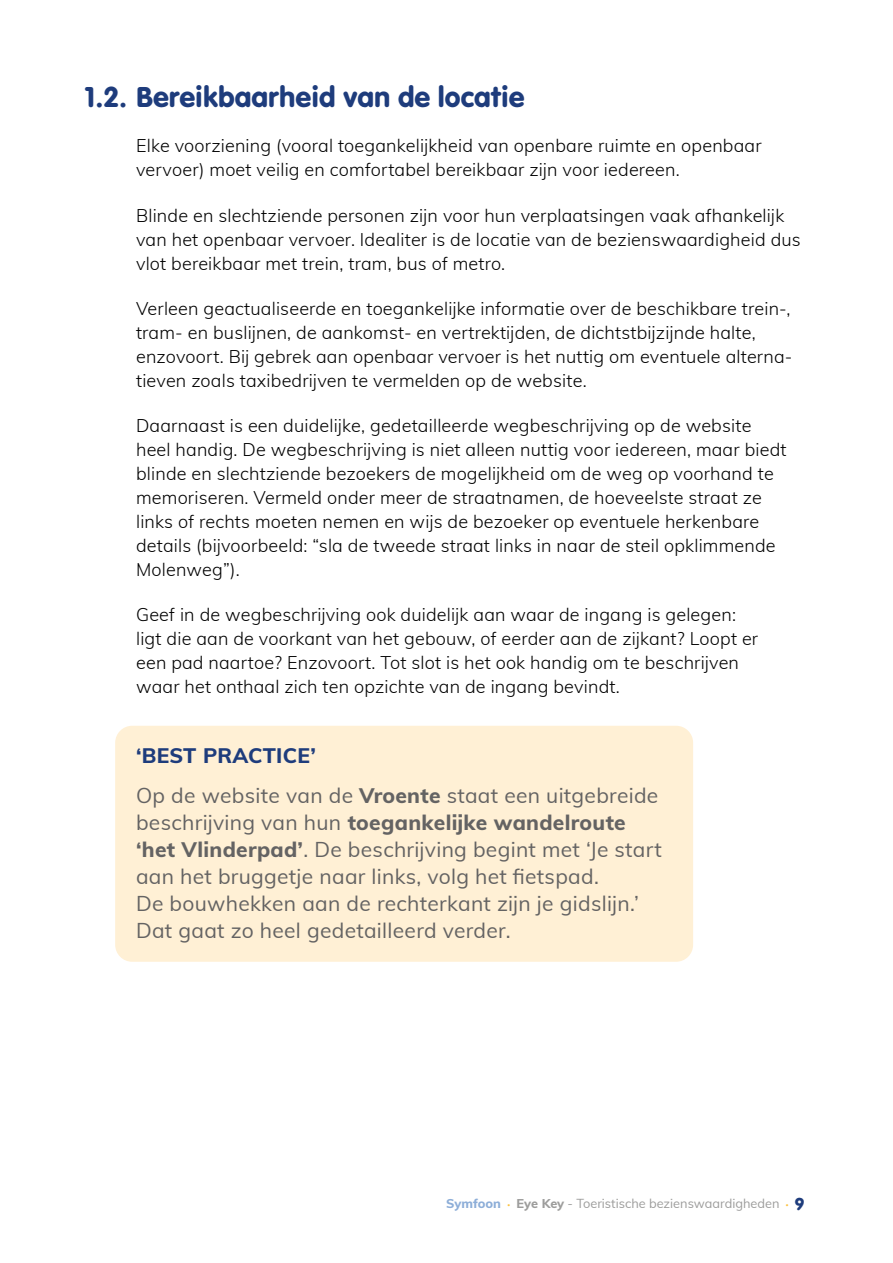
<style>
.page{position:relative;width:893px;height:1263px;background:#fff}
.page>*{position:absolute;margin:0;border:0;box-sizing:border-box;transform-origin:0 0}
.t1{font:30px "VAG Rundschrift D";color:#1e3c7c}
.t2{font:21px/27px "Muli";letter-spacing:.015em;color:#646363}
.t3{font:300 18px/24px "Muli";letter-spacing:.01em;color:#000}
.t4{font:12.75px "Muli";color:#9d9d9c}
.s1{font-weight:800;color:#1e3c7c}
.s2{font-weight:800}
.s3{font-weight:800;color:#8daed8}
.s4{font-family:"VAG Rundschrift D";color:#fcc240}
.s5{font-family:"VAG Rundschrift D";font-size:18px;color:#1e3c7c}
</style>
<div class="page">
<div style="left:115px;top:726px;width:578px;height:236px;background:#fff0d5;border-radius:17px"></div>
<h1 class="t1" style="left:85px;top:79px;width:441px">1.2. Bereikbaarheid van de locatie</h1>
<p class="t3" style="left:136px;top:133px;width:627px">Elke voorziening (vooral toegankelijkheid van openbare ruimte en openbaar vervoer) moet veilig en comfortabel bereikbaar zijn voor iedereen.</p>
<p class="t3" style="left:136px;top:202px;width:666px">Blinde en slechtziende personen zijn voor hun verplaatsingen vaak afhankelijk van het openbaar vervoer. Idealiter is de locatie van de bezienswaardigheid dus vlot bereikbaar met trein, tram, bus of metro.</p>
<p class="t3" style="left:136px;top:295px;width:658px">Verleen geactualiseerde en toegankelijke informatie over de beschikbare trein-, tram- en buslijnen, de aankomst- en vertrektijden, de dichtstbijzijnde halte, enzovoort. Bij gebrek aan openbaar vervoer is het nuttig om eventuele alterna&shy;tieven zoals taxibedrijven te vermelden op de website.</p>
<p class="t3" style="left:136px;top:413px;width:652px">Daarnaast is een duidelijke, gedetailleerde wegbeschrijving op de website heel handig. De wegbeschrijving is niet alleen nuttig voor iedereen, maar biedt blinde en slechtziende bezoekers de mogelijkheid om de weg op voorhand te memoriseren. Vermeld onder meer de straatnamen, de hoeveelste straat ze links of rechts moeten nemen en wijs de bezoeker op eventuele herkenbare details (bijvoorbeeld: “sla de tweede straat links in naar de steil opklimmende Molenweg”).</p>
<p class="t3" style="left:136px;top:602px;width:624px">Geef in de wegbeschrijving ook duidelijk aan waar de ingang is gelegen: ligt die aan de voorkant van het gebouw, of eerder aan de zijkant? Loopt er een pad naartoe? Enzovoort. Tot slot is het ook handig om te beschrijven waar het onthaal zich ten opzichte van de ingang bevindt.</p>
<p class="t2" style="left:136px;top:734px;width:524px;line-height:39.8px"><span class="s1">‘BEST PRACTICE’<br></span>Op de website van de <span class="s2">Vroente</span> staat een uitgebreide</p>
<p class="t2" style="left:136px;top:808px;width:527px">beschrijving van hun <span class="s2">toegankelijke wandelroute ‘het Vlinderpad’</span>. De beschrijving begint met ‘Je start aan het bruggetje naar links, volg het fietspad.<br>De bouwhekken aan de rechterkant zijn je gidslijn.’ Dat gaat zo heel gedetailleerd verder.</p>
<p class="t4" style="left:446px;top:1194px;width:360px"><span class="s3">Symfoon</span> <span class="s4">∙</span> <span class="s2">Eye Key</span> - Toeristische bezienswaardigheden <span class="s4">∙</span> <span class="s5">9</span></p>
</div>
